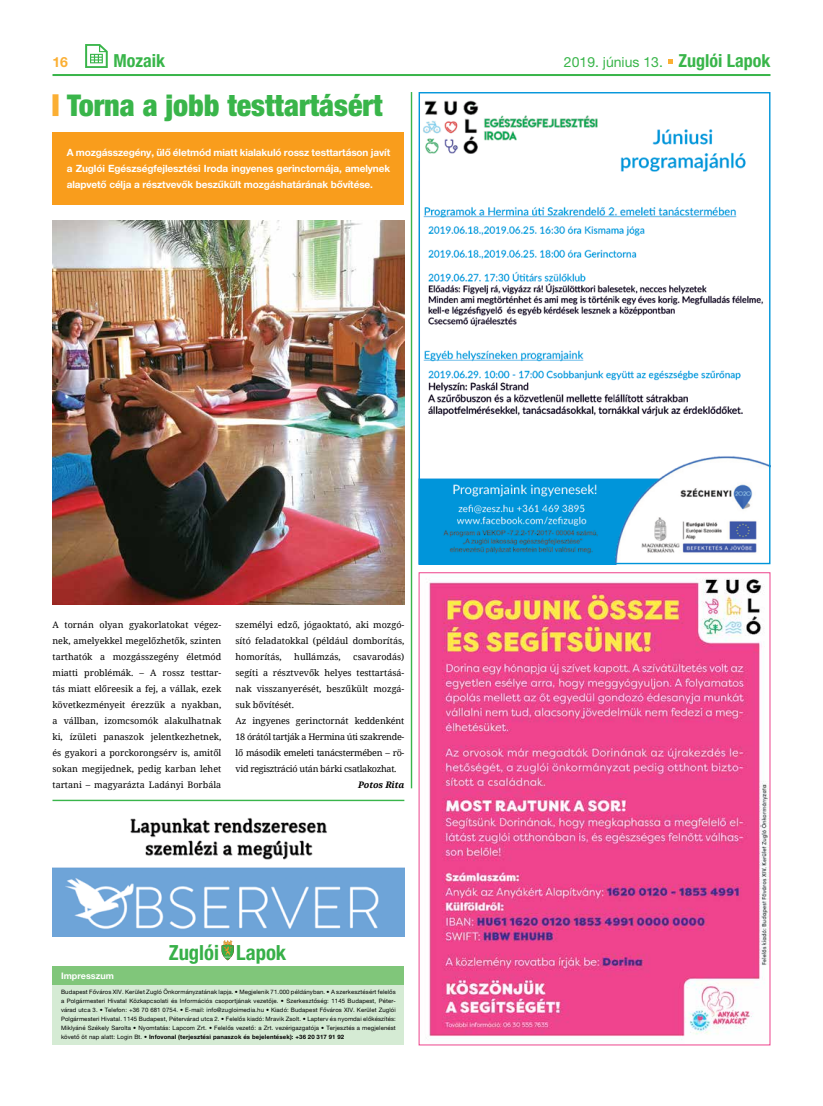
<style>
.page{position:relative;width:823px;height:1106px;background:#fff}
.page>*{position:absolute;margin:0;border:0;box-sizing:border-box;transform-origin:0 0}
.t1{font:900 condensed 30px "Helvetica Neue LT Pro";color:#39b54a}
.t2{font:700 condensed 20.9px "Helvetica Neue LT Pro";color:#37b048}
.t3{font:700 condensed 18px "Helvetica Neue LT Pro";color:#39b54a}
.t4{font:14px "Helvetica Neue LT Pro";color:#39b54a}
.t5{font:700 14px "Helvetica Neue LT Pro";color:#fbaf34}
.t6{font:700 10px/16px "Helvetica Neue LT Pro";letter-spacing:-.01em;color:#fff;text-align:justify}
.t7{font:9px/16px "Noto Serif";color:#000;text-align:justify}
.t8{font:700 9px "Helvetica Neue LT Pro";color:#fff}
.t9{font:italic 700 9px "Noto Serif";letter-spacing:-.01em;color:#000}
.t10{font:6px/8.9px "Helvetica Neue LT Pro";letter-spacing:.02em;color:#000;text-align:justify}
.s1{font-weight:700;font-stretch:condensed;font-size:18px}
.s2{font-weight:700}
</style>
<div class="page">
<hr style="left:52px;top:74px;width:718px;height:2px;background:#39b54a">
<svg style="left:668px;top:60px;width:4px;height:4px"></svg>
<svg style="left:85px;top:44px;width:23px;height:24px"></svg>
<div style="left:52px;top:984px;width:352px;height:60px;background:#d5ebd4"></div>
<div style="left:52px;top:966px;width:352px;height:18px;background:#80c67a"></div>
<svg style="left:221px;top:940px;width:13px;height:20px"></svg>
<img style="left:52px;top:818px;width:352px;height:118px">
<img style="left:420px;top:100px;width:348px;height:462px">
<img style="left:429px;top:579px;width:339px;height:461px">
<div style="left:52px;top:132px;width:352px;height:72px;background:#f99d1c"></div>
<div style="left:52px;top:94px;width:6px;height:22px;background:#fbaf34"></div>
<img style="left:52px;top:220px;width:352px;height:384px">
<hr style="left:52px;top:799px;width:352px;height:2px;background:#39b54a">
<hr style="left:410px;top:92px;width:2px;height:696px;background:#39b54a">
<h3 class="t5" style="left:52px;top:54px;width:17px">16</h3>
<h3 class="t3" style="left:113px;top:50px;width:53px">Mozaik</h3>
<h3 class="t4" style="left:563px;top:54px;width:208px">2019. június 13. <span class="s1">Zuglói Lapok</span></h3>
<h1 class="t1" style="left:67px;top:87px;width:317px">Torna a jobb testtartásért</h1>
<p class="t6" style="left:67px;top:144px;width:325px">A mozgásszegény, ülő életmód miatt kialakuló rossz testtartáson javít a Zuglói Egészségfejlesztési Iroda ingyenes gerinctornája, amelynek alapvető célja a résztvevők beszűkült mozgáshatárának bővítése.</p>
<p class="t7" style="left:52px;top:616px;width:170px">A tornán olyan gyakorlatokat végez&shy;nek, amelyekkel megelőzhetők, szinten tarthatók a mozgásszegény életmód miatti problémák. – A rossz testtar&shy;tás miatt előreesik a fej, a vállak, ezek következményeit érezzük a nyakban, a vállban, izomcsomók alakulhatnak ki, ízületi panaszok jelentkezhetnek, és gyakori a porckorongsérv is, amitől sokan megijednek, pedig karban lehet tartani – magyarázta Ladányi Borbála</p>
<p class="t7" style="left:235px;top:616px;width:170px">személyi edző, jógaoktató, aki mozgó&shy;sító feladatokkal (például domborítás, homorítás,</p>
<p class="t7" style="left:235px;top:648px;width:170px;text-align:left;text-indent:118px">csavarodás) segíti a résztvevők helyes testtartásá&shy;nak visszanyerését, beszűkült mozgá&shy;suk bővítését.<br>Az ingyenes gerinctornát keddenként 18 órától tartják a Hermina úti szakrende&shy;lő második emeleti tanácstermében – rö&shy;vid regisztráció után bárki csatlakozhat.</p>
<p class="t9" style="left:358px;top:779px;width:48px">Potos Rita</p>
<p class="t7" style="left:294px;top:648px;width:48px">hullámzás,</p>
<p class="t8" style="left:61px;top:969px;width:54px">Impresszum</p>
<h2 class="t2" style="left:169px;top:940px;width:119px">Zuglói Lapok</h2>
<p class="t10" style="left:61px;top:987px;width:336px">Budapest Főváros XIV. Kerület Zugló Önkormányzatának lapja. • Megjelenik 71.000 példányban. • A szerkesztésért felelős a Polgármesteri Hivatal Közkapcsolati és Információs csoportjának vezetője. • Szerkesztőség: 1145 Budapest, Péter&shy;várad utca 3. • Telefon: +36 70 681 0754. • E-mail: info@zugloimedia.hu • Kiadó: Budapest Főváros XIV. Kerület Zuglói Polgármesteri Hivatal. 1145 Budapest, Pétervárad utca 2. • Felelős kiadó: Mravik Zsolt. • Lapterv és nyomdai előkészítés:<br>Miklyáné Székely Sarolta • Nyomtatás: Lapcom Zrt. • Felelős vezető: a Zrt. vezérigazgatója • Terjesztés a megjelenést követő öt nap alatt: Login Bt. • <span class="s2">Infovonal (terjesztési panaszok és bejelentések): +36 20 317 91 92</span></p>
</div>
